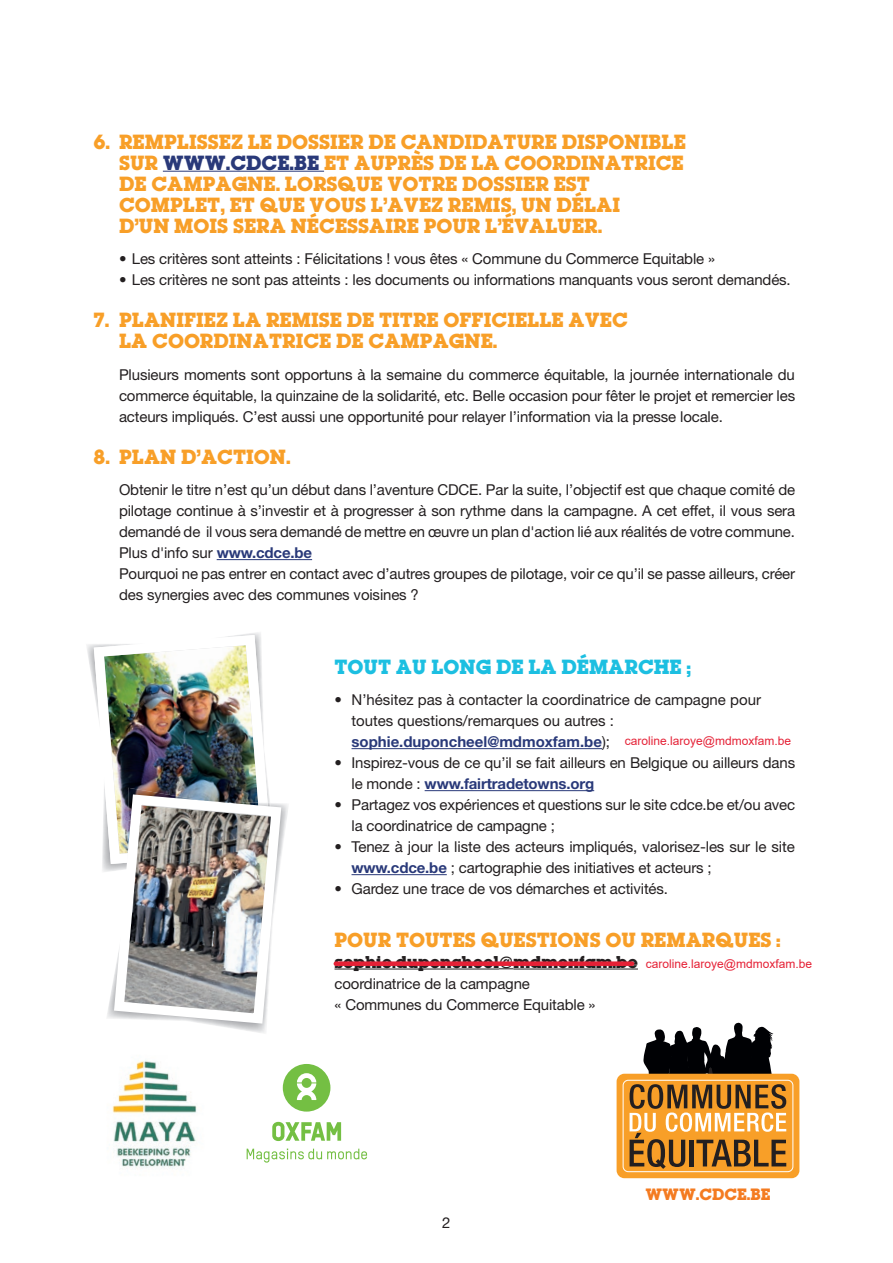
<style>
.page{position:relative;width:893px;height:1263px;background:#fff}
.page>*{position:absolute;margin:0;border:0;box-sizing:border-box;transform-origin:0 0}
.t1{font:700 18px/21px "Lubalin";color:#f89f28}
.t2{font:700 18px "Lubalin";color:#1cbfe1}
.t3{font:15px/21px "Helvetica Neue LT Std";letter-spacing:-.01em;color:#231f20}
.t4{font:700 15px "Lubalin";letter-spacing:-.01em;color:#231f20}
.t5{font:700 14.4px "Lubalin";color:#f47b21}
.t6{font:12px "Arial";color:#e52237}
.t7{font:12px "Arial";color:#e52035}
.s1{color:#293979}
.s2{font-weight:700;color:#293979}
.s3{font-family:"Helvetica"}
</style>
<div class="page">
<svg style="left:283px;top:1064px;width:47px;height:47px"></svg>
<svg style="left:272px;top:1122px;width:69px;height:19px"></svg>
<svg style="left:247px;top:1148px;width:120px;height:14px"></svg>
<img style="left:112px;top:1060px;width:85px;height:109px">
<hr style="left:163px;top:171px;width:161px;height:1px;background:#293979">
<hr style="left:217px;top:559px;width:95px;height:1px;background:#293979">
<hr style="left:351px;top:748px;width:251px;height:1px;background:#293979">
<hr style="left:425px;top:790px;width:169px;height:1px;background:#293979">
<hr style="left:351px;top:874px;width:96px;height:1px;background:#293979">
<hr style="left:334px;top:969px;width:165px;height:1px;background:#231f20">
<svg style="left:499px;top:968px;width:14px;height:1px"></svg>
<hr style="left:513px;top:969px;width:125px;height:1px;background:#231f20">
<img style="left:87px;top:632px;width:174px;height:57px">
<img style="left:94px;top:635px;width:192px;height:394px">
<svg style="left:617px;top:1074px;width:182px;height:104px;background:#f8a331"></svg>
<div style="left:623px;top:1080px;width:170px;height:92px;background:#f89f28;border-radius:5px"></div>
<div style="left:623px;top:1080px;width:170px;height:92px;border:1px solid #fff;border-radius:5px"></div>
<svg style="left:630px;top:1023px;width:156px;height:146px"></svg>
<div style="left:336px;top:961px;width:296px;height:5px;background:#e52136"></div>
<p class="t1" style="left:119px;top:131px;width:568px;text-indent:-26px">6. REMPLISSEZ LE DOSSIER DE CANDIDATURE DISPONIBLE SUR <span class="s1">WWW.CDCE.BE</span> ET AUPRÈS DE LA COORDINATRICE DE CAMPAGNE. LORSQUE VOTRE DOSSIER EST COMPLET, ET QUE VOUS L’AVEZ REMIS, UN DÉLAI<br>D’UN MOIS SERA NÉCESSAIRE POUR L’ÉVALUER.</p>
<p class="t3" style="left:119px;top:248px;width:597px">• Les critères sont atteints : Félicitations ! vous êtes « Commune du Commerce Equitable »</p>
<p class="t3" style="left:119px;top:269px;width:673px">• Les critères ne sont pas atteints : les documents ou informations manquants vous seront demandés.</p>
<p class="t1" style="left:119px;top:309px;width:510px;text-indent:-26px">7. PLANIFIEZ LA REMISE DE TITRE OFFICIELLE AVEC<br>LA COORDINATRICE DE CAMPAGNE.</p>
<p class="t3" style="left:119px;top:364px;width:678px;text-align:justify">Plusieurs moments sont opportuns à la semaine du commerce équitable, la journée internationale du commerce équitable, la quinzaine de la solidarité, etc. Belle occasion pour fêter le projet et remercier les acteurs impliqués. C’est aussi une opportunité pour relayer l’information via la presse locale.</p>
<p class="t1" style="left:94px;top:446px;width:199px">8. PLAN D’ACTION.</p>
<p class="t3" style="left:119px;top:479px;width:678px">Obtenir le titre n’est qu’un début dans l’aventure CDCE. Par la suite, l’objectif est que chaque comité de pilotage continue à s’investir et à progresser à son rythme dans la campagne. A cet effet, il vous sera demandé de il vous sera demandé de mettre en œuvre un plan d'action lié aux réalités de votre commune.<br>Plus d'info sur <span class="s2">www.cdce.be<br></span>Pourquoi ne pas entrer en contact avec d’autres groupes de pilotage, voir ce qu’il se passe ailleurs, créer des synergies avec des communes voisines ?</p>
<p class="t2" style="left:334px;top:653px;width:358px">TOUT AU LONG DE LA DÉMARCHE ;</p>
<p class="t3" style="left:351px;top:689px;width:411px;text-indent:-17px">• N’hésitez pas à contacter la coordinatrice de campagne pour toutes questions/remarques ou autres : <span class="s2">sophie.duponcheel@mdmoxfam.be</span>);</p>
<p class="t3" style="left:351px;top:752px;width:445px;text-indent:-17px">• Inspirez-vous de ce qu’il se fait ailleurs en Belgique ou ailleurs dans le monde : <span class="s2">www.fairtradetowns.org</span></p>
<p class="t3" style="left:351px;top:794px;width:445px;text-indent:-17px">• Partagez vos expériences et questions sur le site cdce.be et/ou avec la coordinatrice de campagne ;</p>
<p class="t3" style="left:351px;top:836px;width:445px;text-indent:-17px">• Tenez à jour la liste des acteurs impliqués, valorisez-les sur le site <span class="s2">www.cdce.be</span> ; cartographie des initiatives et acteurs ;</p>
<p class="t3" style="left:334px;top:878px;width:335px">• Gardez une trace de vos démarches et activités.</p>
<p class="t1" style="left:334px;top:929px;width:448px">POUR TOUTES QUESTIONS OU REMARQUES :</p>
<p class="t4" style="left:334px;top:951px;width:305px">sophie.duponcheel<span class="s3">@</span>mdmoxfam.be</p>
<p class="t3" style="left:335px;top:973px;width:262px">coordinatrice de la campagne<br>« Communes du Commerce Equitable »</p>
<p class="t6" style="left:625px;top:733px;width:168px">caroline.laroye@mdmoxfam.be</p>
<p class="t7" style="left:646px;top:955px;width:168px">caroline.laroye@mdmoxfam.be</p>
<p class="t3" style="left:442px;top:1212px;width:10px">2</p>
<p class="t5" style="left:645px;top:1184px;width:127px">WWW.CDCE.BE</p>
</div>
